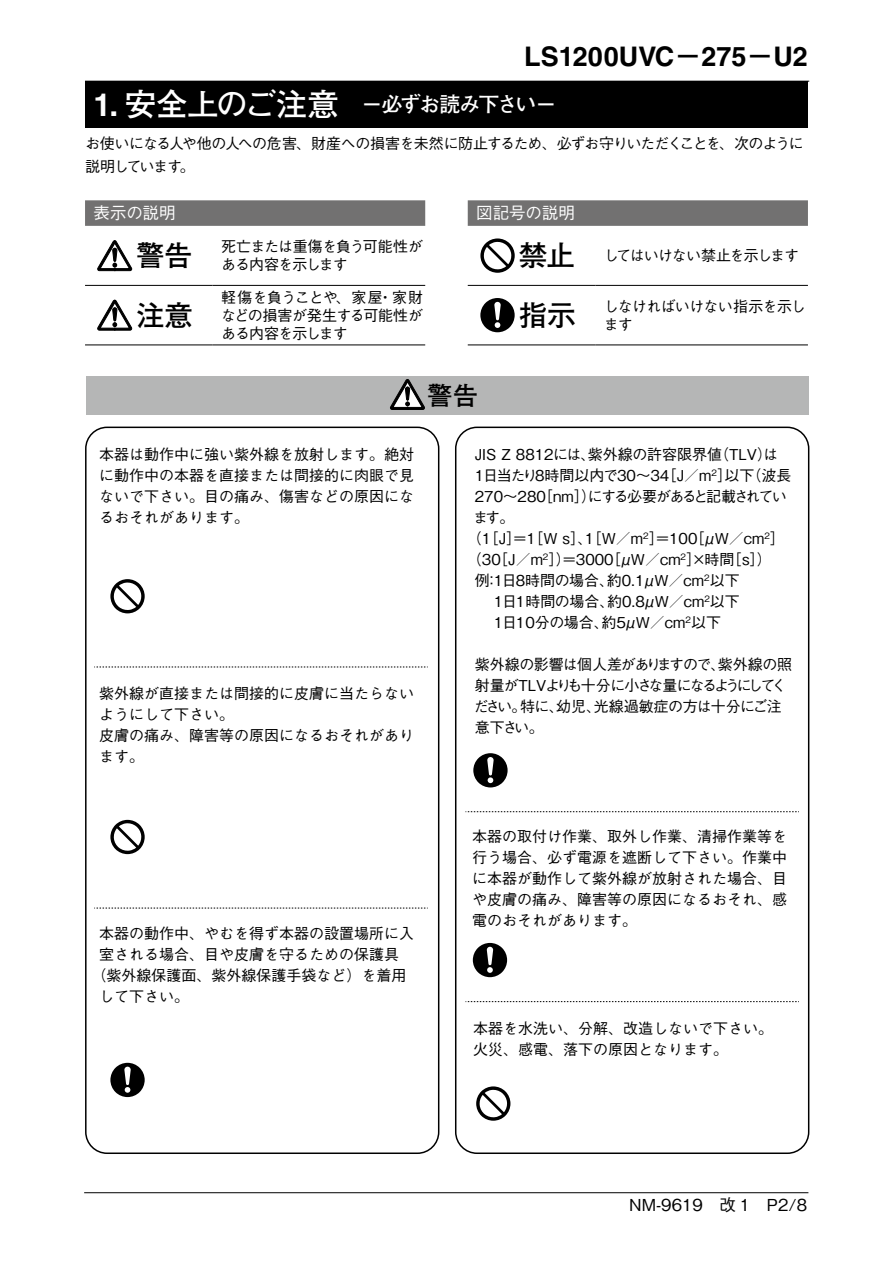
<style>
.page{position:relative;width:893px;height:1263px;background:#fff}
.page>*{position:absolute;margin:0;border:0;box-sizing:border-box;transform-origin:0 0}
.t1{font:700 28.5px "Futo Go B101 Pro";color:#000}
.t2{font:700 27px "Helvetica LT Std";color:#000}
.t3{font:25.5px "Futo Go B101 Pro Bold 90 msp RKSJ H";color:#000}
.t4{font:700 21px "Futo Go B101 Pro";letter-spacing:-.105em;color:#fff}
.t5{font:500 16.5px "Gothic BBB Pro";color:#000}
.t6{font:500 16.5px "Gothic BBB Pro";letter-spacing:-.005em;color:#fff}
.t7{font:15px/21px "Gothic BBB Pro Medium 90 msp RKSJ H";color:#000;text-align:justify}
.t8{font:500 15px/18px "Gothic BBB Pro";letter-spacing:-.06em;color:#000}
.t9{font:15px/21px "Gothic BBB Pro Medium 90 msp RKSJ H";letter-spacing:-.065em;color:#000}
.t10{font:15px "Gothic BBB Pro Medium 90 msp RKSJ H";letter-spacing:-.105em;color:#000}
.s1{font-family:"Futo Go B101 Pro"}
.s2{font-family:"Helvetica LT Std";font-size:31.5px}
.s3{font-size:31.5px}
.s4{font-family:"Futo Go B101 Pro";font-weight:700;font-size:28.5px}
</style>
<div class="page">
<hr style="left:84px;top:1192px;width:724px;height:1px;background:#000">
<hr style="left:85px;top:81px;width:724px;height:1px;background:#000">
<div style="left:85px;top:81px;width:723px;height:47px;background:#000"></div>
<svg style="left:85px;top:200px;width:723px;height:26px;background:#7c7b7b"></svg>
<hr style="left:85px;top:285px;width:128px;height:1px;background:#000">
<hr style="left:213px;top:285px;width:212px;height:1px;background:#000">
<hr style="left:468px;top:285px;width:127px;height:1px;background:#000">
<hr style="left:595px;top:285px;width:213px;height:1px;background:#000">
<hr style="left:85px;top:345px;width:128px;height:1px;background:#000">
<hr style="left:213px;top:345px;width:212px;height:1px;background:#000">
<hr style="left:468px;top:345px;width:127px;height:1px;background:#000">
<hr style="left:595px;top:345px;width:213px;height:1px;background:#000">
<svg style="left:97px;top:240px;width:35px;height:31px"></svg>
<svg style="left:480px;top:238px;width:35px;height:35px"></svg>
<svg style="left:97px;top:300px;width:35px;height:30px"></svg>
<svg style="left:480px;top:298px;width:35px;height:34px"></svg>
<div style="left:85px;top:427px;width:354px;height:727px;border:2px solid #000;border-radius:21px"></div>
<div style="left:86px;top:376px;width:723px;height:39px;background:#b5b6b6"></div>
<svg style="left:390px;top:379px;width:35px;height:31px"></svg>
<svg style="left:94px;top:908px;width:334px;height:1px"></svg>
<svg style="left:465px;top:811px;width:334px;height:1px"></svg>
<div style="left:455px;top:427px;width:354px;height:727px;border:2px solid #000;border-radius:21px"></div>
<svg style="left:94px;top:667px;width:334px;height:1px"></svg>
<svg style="left:473px;top:943px;width:34px;height:34px"></svg>
<svg style="left:110px;top:579px;width:35px;height:34px"></svg>
<svg style="left:476px;top:1086px;width:34px;height:35px"></svg>
<svg style="left:110px;top:1063px;width:35px;height:34px"></svg>
<svg style="left:473px;top:753px;width:35px;height:34px"></svg>
<svg style="left:465px;top:1001px;width:334px;height:1px"></svg>
<svg style="left:110px;top:820px;width:35px;height:34px"></svg>
<h2 class="t2" style="left:524px;top:40px;width:285px">LS1200UVC<span class="s1">－</span>275<span class="s1">－</span>U2</h2>
<h3 class="t4" style="left:94px;top:87px;width:464px"><span class="s2">1.</span> <span class="s3">安全上のご注意</span> －必ずお読み下さい－</h3>
<p class="t8" style="left:85px;top:131px;width:720px;line-height:22.5px">お使いになる人や他の人への危害、財産への損害を未然に防止するため、必ずお守りいただくことを、次のように説明しています。</p>
<p class="t6" style="left:94px;top:200px;width:84px">表示の説明</p>
<p class="t6" style="left:476px;top:200px;width:100px">図記号の説明</p>
<h1 class="t1" style="left:136px;top:233px;width:58px">警告</h1>
<p class="t8" style="left:221px;top:236px;width:203px">死亡または重傷を負う可能性がある内容を示します</p>
<p class="t8" style="left:519px;top:245px;width:282px"><span class="s4">禁止</span> してはいけない禁止を示します</p>
<h1 class="t1" style="left:136px;top:292px;width:59px">注意</h1>
<p class="t8" style="left:221px;top:286px;width:203px;text-align:justify">軽傷を負うことや、家屋・家財などの損害が発生する可能性がある内容を示します</p>
<h1 class="t1" style="left:519px;top:292px;width:58px">指示</h1>
<p class="t8" style="left:604px;top:295px;width:203px">しなければいけない指示を示します</p>
<h3 class="t3" style="left:427px;top:375px;width:52px">警告</h3>
<p class="t7" style="left:99px;top:442px;width:317px">本器は動作中に強い紫外線を放射します。絶対に動作中の本器を直接または間接的に肉眼で見ないで下さい。目の痛み、傷害などの原因になるおそれがあります。</p>
<p class="t7" style="left:99px;top:681px;width:317px;text-align:left">紫外線が直接または間接的に皮膚に当たらないようにして下さい。<br>皮膚の痛み、障害等の原因になるおそれがあります。</p>
<p class="t7" style="left:475px;top:442px;width:305px">JIS Z 8812には、紫外線の許容限界値（TLV）は</p>
<p class="t7" style="left:475px;top:463px;width:318px">1日当たり8時間以内で30～34［J／m<sup>2</sup>］以下（波長</p>
<p class="t10" style="left:475px;top:484px;width:313px">270～280［nm］）にする必要があると記載されてい</p>
<p class="t7" style="left:473px;top:505px;width:43px">ます。</p>
<p class="t7" style="left:467px;top:526px;width:320px">（1［J］＝1［W s］、1［W／m<sup>2</sup>］＝100［μW／cm<sup>2</sup>］</p>
<p class="t7" style="left:467px;top:547px;width:306px">（30［J／m<sup>2</sup>］）＝3000［μW／cm<sup>2</sup>］×時間［s］）</p>
<p class="t7" style="left:475px;top:568px;width:266px">例：1日8時間の場合、約0.1μW／cm<sup>2</sup>以下</p>
<p class="t7" style="left:494px;top:589px;width:247px">1日1時間の場合、約0.8μW／cm<sup>2</sup>以下</p>
<p class="t7" style="left:494px;top:610px;width:229px">1日10分の場合、約5μW／cm<sup>2</sup>以下</p>
<p class="t9" style="left:474px;top:652px;width:320px">紫外線の影響は個人差がありますので、紫外線の照射量がTLVよりも十分に小さな量になるようにしてください。特に、幼児、光線過敏症の方は十分にご注意下さい。</p>
<p class="t7" style="left:99px;top:921px;width:317px">本器の動作中、やむを得ず本器の設置場所に入</p>
<p class="t7" style="left:99px;top:942px;width:302px">室される場合、目や皮膚を守るための保護具</p>
<p class="t7" style="left:92px;top:963px;width:317px">（紫外線保護面、紫外線保護手袋など）を着用</p>
<p class="t7" style="left:99px;top:984px;width:91px">して下さい。</p>
<p class="t7" style="left:472px;top:824px;width:317px">本器の取付け作業、取外し作業、清掃作業等を行う場合、必ず電源を遮断して下さい。作業中に本器が動作して紫外線が放射された場合、目や皮膚の痛み、障害等の原因になるおそれ、感電のおそれがあります。</p>
<p class="t7" style="left:473px;top:1016px;width:301px">本器を水洗い、分解、改造しないで下さい。火災、感電、落下の原因となります。</p>
<p class="t5" style="left:629px;top:1192px;width:180px">NM-9619　改 1　P2/8</p>
</div>
